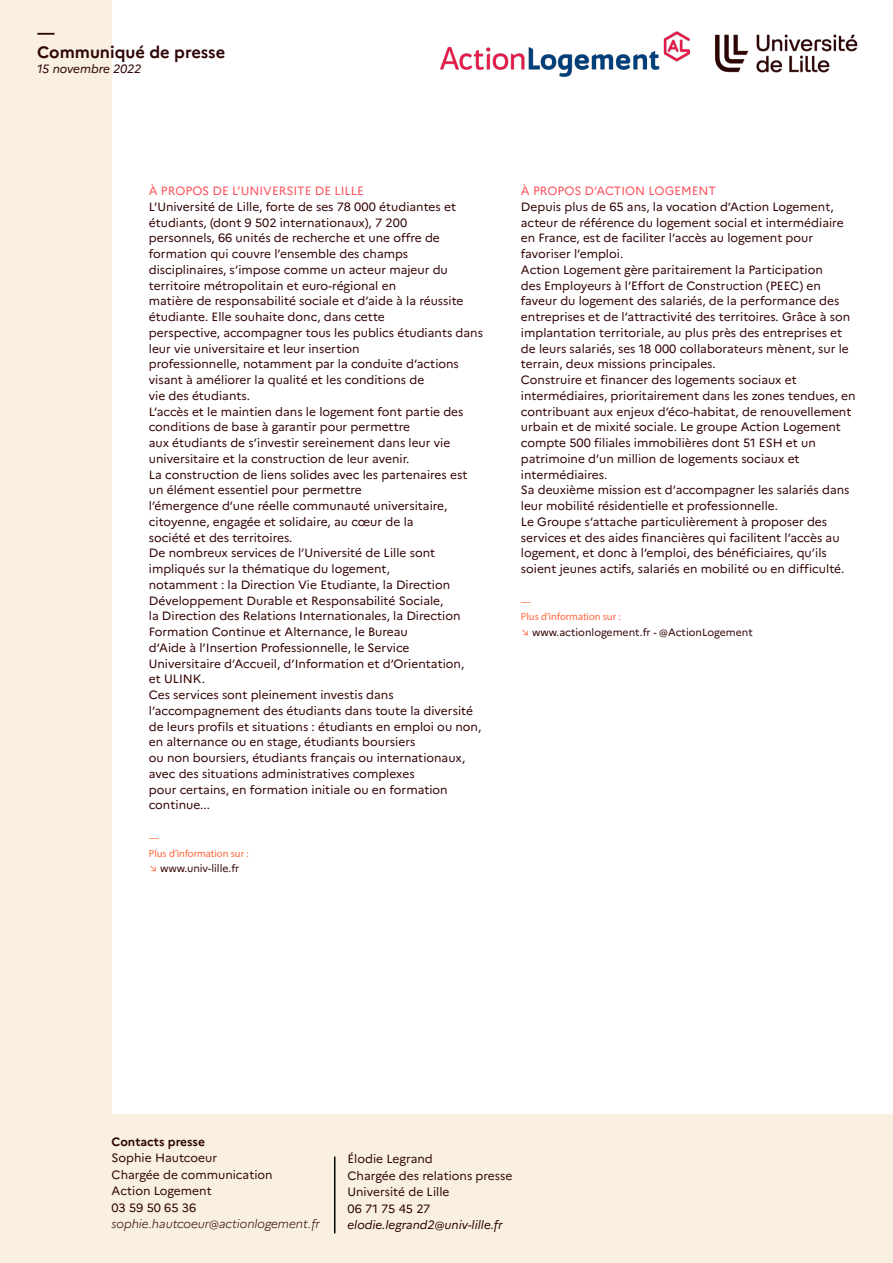
<style>
.page{position:relative;width:893px;height:1263px;background:#fff}
.page>*{position:absolute;margin:0;border:0;box-sizing:border-box;transform-origin:0 0}
.t1{font:700 16.5px "Marianne";color:#2d0505}
.Lien{font:12px/15.8px "Marianne";color:#320000}
.t2{font:12px/16.5px "Marianne";color:#2d0505}
.Lien-2{font:12px "Marianne";color:#fc535c}
.t3{font:italic 12px "Marianne";color:#2d0505}
.t4{font:italic 300 12px "Marianne";color:#2d0505}
.Lien-3{font:10.5px/15.8px "Marianne";color:#320000}
.Lien-4{font:10.5px/15.8px "Myriad Pro";color:#ff6941}
.s1{font-family:"Marianne"}
.s2{font-family:"Marianne";color:#320000}
.s3{font-family:"Myriad Pro";color:#ff6941}
.s4{color:#ff6941}
.s5{font-weight:700}
</style>
<div class="page">
<div style="left:0;top:0;width:112px;height:1263px;background:#faf0e1"></div>
<div style="left:0;top:1114px;width:893px;height:149px;background:#faf0e1"></div>
<img style="left:716px;top:34px;width:142px;height:39px">
<hr style="left:334px;top:1156px;width:1px;height:77px;background:#000">
<img style="left:440px;top:31px;width:276px;height:46px">
<p class="t1" style="left:37px;top:20px;width:19px">—</p>
<p class="t1" style="left:37px;top:40px;width:190px">Communiqué de presse</p>
<p class="t3" style="left:37px;top:59px;width:106px">15 novembre 2022</p>
<p class="Lien-2" style="left:149px;top:182px;width:216px">À PROPOS DE L’UNIVERSITE DE LILLE</p>
<p class="Lien" style="left:149px;top:198px;width:309px">L’Université de Lille, forte de ses 78 000 étudiantes et étudiants, (dont 9 502 internationaux), 7 200</p>
<p class="Lien" style="left:149px;top:229px;width:293px">personnels, 66 unités de recherche et une offre de formation qui couvre l’ensemble des champs</p>
<p class="Lien" style="left:149px;top:261px;width:301px">disciplinaires, s’impose comme un acteur majeur du territoire métropolitain et euro-régional en</p>
<p class="Lien" style="left:149px;top:292px;width:316px">matière de responsabilité sociale et d’aide à la réussite étudiante. Elle souhaite donc, dans cette</p>
<p class="Lien" style="left:149px;top:324px;width:336px">perspective, accompagner tous les publics étudiants dans leur vie universitaire et leur insertion</p>
<p class="Lien" style="left:149px;top:355px;width:312px">professionnelle, notamment par la conduite d’actions visant à améliorer la qualité et les conditions de</p>
<p class="Lien" style="left:149px;top:387px;width:103px">vie des étudiants.</p>
<p class="Lien" style="left:149px;top:402px;width:316px">L’accès et le maintien dans le logement font partie des conditions de base à garantir pour permettre</p>
<p class="Lien" style="left:149px;top:434px;width:303px">aux étudiants de s’investir sereinement dans leur vie universitaire et la construction de leur avenir.</p>
<p class="Lien" style="left:149px;top:465px;width:320px">La construction de liens solides avec les partenaires est un élément essentiel pour permettre</p>
<p class="Lien" style="left:149px;top:497px;width:300px">l’émergence d’une réelle communauté universitaire, citoyenne, engagée et solidaire, au cœur de la</p>
<p class="Lien" style="left:149px;top:528px;width:145px">société et des territoires.</p>
<p class="Lien" style="left:149px;top:544px;width:288px">De nombreux services de l’Université de Lille sont impliqués sur la thématique du logement,</p>
<p class="Lien" style="left:149px;top:576px;width:303px">notamment : la Direction Vie Etudiante, la Direction<br>Développement Durable et Responsabilité Sociale,</p>
<p class="Lien" style="left:149px;top:607px;width:313px">la Direction des Relations Internationales, la Direction<br>Formation Continue et Alternance, le Bureau</p>
<p class="Lien" style="left:149px;top:639px;width:317px">d’Aide à l’Insertion Professionnelle, le Service<br>Universitaire d’Accueil, d’Information et d’Orientation,</p>
<p class="Lien" style="left:149px;top:670px;width:58px">et ULINK.</p>
<p class="Lien" style="left:149px;top:686px;width:334px">Ces services sont pleinement investis dans l’accompagnement des étudiants dans toute la diversité de leurs profils et situations : étudiants en emploi ou non, en alternance ou en stage, étudiants boursiers</p>
<p class="Lien" style="left:149px;top:749px;width:318px">ou non boursiers, étudiants français ou internationaux, avec des situations administratives complexes</p>
<p class="Lien" style="left:149px;top:780px;width:300px">pour certains, en formation initiale ou en formation continue...</p>
<p class="Lien-4" style="left:149px;top:829px;width:12px">—</p>
<p class="Lien-4" style="left:149px;top:845px;width:101px">Plus d’information sur : <span class="s1">↘</span> <span class="s2">www.univ-lille.fr</span></p>
<p class="Lien-2" style="left:521px;top:182px;width:197px">À PROPOS D’ACTION LOGEMENT</p>
<p class="Lien" style="left:521px;top:198px;width:324px">Depuis plus de 65 ans, la vocation d’Action Logement, acteur de référence du logement social et intermédiaire en France, est de faciliter l’accès au logement pour favoriser l’emploi.</p>
<p class="Lien" style="left:521px;top:261px;width:331px">Action Logement gère paritairement la Participation<br>des Employeurs à l’Effort de Construction (PEEC) en faveur du logement des salariés, de la performance des entreprises et de l’attractivité des territoires. Grâce à son implantation territoriale, au plus près des entreprises et de leurs salariés, ses 18 000 collaborateurs mènent, sur le terrain, deux missions principales.</p>
<p class="Lien" style="left:521px;top:371px;width:336px">Construire et financer des logements sociaux et intermédiaires, prioritairement dans les zones tendues, en contribuant aux enjeux d’éco-habitat, de renouvellement urbain et de mixité sociale. Le groupe Action Logement compte 500 filiales immobilières dont 51 ESH et un patrimoine d’un million de logements sociaux et intermédiaires.</p>
<p class="Lien" style="left:521px;top:481px;width:330px">Sa deuxième mission est d’accompagner les salariés dans leur mobilité résidentielle et professionnelle.</p>
<p class="Lien" style="left:521px;top:513px;width:325px">Le Groupe s’attache particulièrement à proposer des services et des aides financières qui facilitent l’accès au logement, et donc à l’emploi, des bénéficiaires, qu’ils soient jeunes actifs, salariés en mobilité ou en difficulté.</p>
<p class="Lien-4" style="left:521px;top:593px;width:12px">—</p>
<p class="Lien-3" style="left:521px;top:608px;width:233px"><span class="s3">Plus d’information sur :<br></span><span class="s4">↘</span> www.actionlogement.fr - @ActionLogement</p>
<p class="t2" style="left:112px;top:1132px;width:107px"><span class="s5">Contacts presse<br></span>Sophie Hautcoeur</p>
<p class="t2" style="left:112px;top:1165px;width:163px">Chargée de communication</p>
<p class="t2" style="left:112px;top:1182px;width:102px">Action Logement</p>
<p class="t2" style="left:112px;top:1198px;width:86px">03 59 50 65 36</p>
<p class="t4" style="left:112px;top:1215px;width:210px">sophie.hautcoeur@actionlogement.fr</p>
<p class="t2" style="left:347px;top:1149px;width:87px">Élodie Legrand</p>
<p class="t2" style="left:347px;top:1166px;width:166px">Chargée des relations presse</p>
<p class="t2" style="left:347px;top:1182px;width:104px">Université de Lille</p>
<p class="t2" style="left:347px;top:1199px;width:84px">06 71 75 45 27</p>
<p class="t3" style="left:347px;top:1215px;width:157px">elodie.legrand2@univ-lille.fr</p>
</div>
